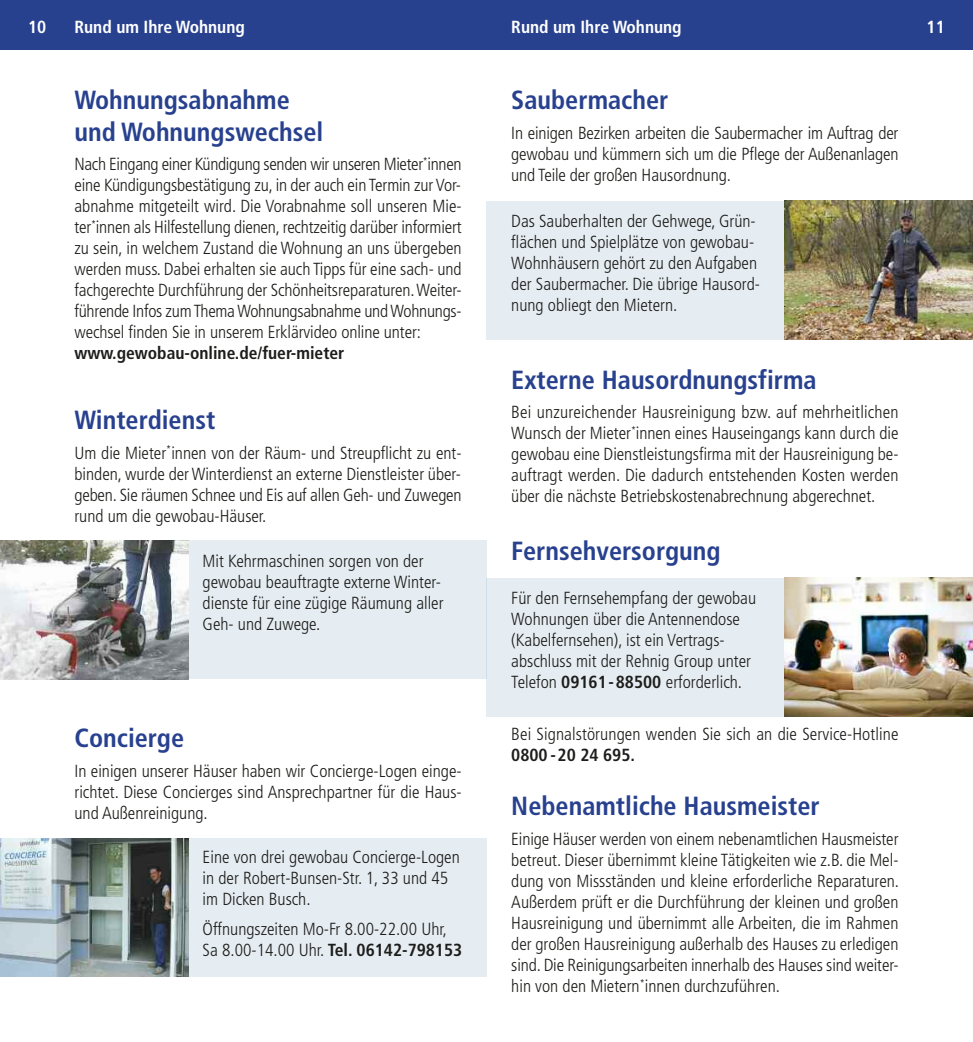
<style>
.page{position:relative;width:973px;height:1042px;background:#fff}
.page>*{position:absolute;margin:0;border:0;box-sizing:border-box;transform-origin:0 0}
.t1{font:700 condensed 26.25px/31.5px "Frutiger LT Std";color:#28418f}
.t2{font:300 condensed 17.5px/21px "Frutiger LT Std";color:#1d1d1b;text-align:justify}
.t3{font:700 condensed 17.5px "Frutiger LT Std";color:#1d1d1b}
.t4{font:700 condensed 17.5px "Frutiger LT Std";color:#fff}
.s1{font-weight:700}
</style>
<div class="page">
<div style="left:0;top:0;width:972px;height:50px;background:#28418f"></div>
<div style="left:0;top:540px;width:486px;height:139px;background:#e6edf2"></div>
<img style="left:0;top:540px;width:189px;height:139px">
<div style="left:0;top:838px;width:486px;height:139px;background:#e6edf2"></div>
<img style="left:0;top:838px;width:189px;height:139px">
<div style="left:486px;top:201px;width:486px;height:139px;background:#e6edf2"></div>
<img style="left:784px;top:201px;width:188px;height:139px">
<div style="left:486px;top:578px;width:486px;height:138px;background:#e6edf2"></div>
<img style="left:784px;top:578px;width:188px;height:138px">
<p class="t4" style="left:28px;top:20px;width:20px">10</p>
<p class="t4" style="left:74px;top:20px;width:172px">Rund um Ihre Wohnung</p>
<p class="t4" style="left:511px;top:20px;width:172px">Rund um Ihre Wohnung</p>
<p class="t4" style="left:926px;top:20px;width:20px">11</p>
<h1 class="t1" style="left:74px;top:86px;width:250px">Wohnungsabnahme und Wohnungswechsel</h1>
<p class="t2" style="left:74px;top:155px;width:388px">Nach Eingang einer Kündigung senden wir unseren Mieter<sup>*</sup>innen eine Kündigungsbestätigung zu, in der auch ein Termin zur Vor&shy;abnahme mitgeteilt wird. Die Vorabnahme soll unseren Mie&shy;ter<sup>*</sup>innen als Hilfestellung dienen, rechtzeitig darüber informiert zu sein, in welchem Zustand die Wohnung an uns übergeben werden muss. Dabei erhalten sie auch Tipps für eine sach- und fachgerechte Durchführung der Schönheitsreparaturen.Weiter&shy;führende Infos zumThemaWohnungsabnahme undWohnungs&shy;wechsel finden Sie in unserem Erklärvideo online unter:</p>
<p class="t3" style="left:74px;top:346px;width:271px">www.gewobau-online.de/fuer-mieter</p>
<h1 class="t1" style="left:74px;top:406px;width:142px">Winterdienst</h1>
<p class="t2" style="left:74px;top:443px;width:388px">Um die Mieter<sup>*</sup>innen von der Räum- und Streupflicht zu ent&shy;binden, wurde derWinterdienst an externe Dienstleister über&shy;geben. Sie räumen Schnee und Eis auf allen Geh- und Zuwegen rund um die gewobau-Häuser.</p>
<p class="t2" style="left:203px;top:551px;width:242px;text-align:left">Mit Kehrmaschinen sorgen von der gewobau beauftragte externe Winter&shy;dienste für eine zügige Räumung aller<br>Geh- und Zuwege.</p>
<h1 class="t1" style="left:74px;top:724px;width:111px">Concierge</h1>
<p class="t2" style="left:74px;top:761px;width:388px">In einigen unserer Häuser haben wir Concierge-Logen einge&shy;richtet. Diese Concierges sind Ansprechpartner für die Haus&shy;und Außenreinigung.</p>
<p class="t2" style="left:203px;top:848px;width:259px;text-align:left">Eine von drei gewobau Concierge-Logen in der Robert-Bunsen-Str. 1, 33 und 45 im Dicken Busch.</p>
<p class="t2" style="left:203px;top:919px;width:261px">Öffnungszeiten Mo-Fr 8.00-22.00 Uhr,<br>Sa 8.00-14.00 Uhr. <span class="s1">Tel. 06142-798153</span></p>
<h1 class="t1" style="left:511px;top:86px;width:159px">Saubermacher</h1>
<p class="t2" style="left:511px;top:124px;width:388px">In einigen Bezirken arbeiten die Saubermacher im Auftrag der gewobau und kümmern sich um die Pflege der Außenanlagen und Teile der großen Hausordnung.</p>
<p class="t2" style="left:511px;top:212px;width:250px;text-align:left">Das Sauberhalten der Gehwege, Grün&shy;flächen und Spielplätze von gewobau-Wohnhäusern gehört zu den Aufgaben der Saubermacher. Die übrige Hausord&shy;nung obliegt den Mietern.</p>
<h1 class="t1" style="left:511px;top:366px;width:307px">Externe Hausordnungsfirma</h1>
<p class="t2" style="left:511px;top:403px;width:388px">Bei unzureichender Hausreinigung bzw. auf mehrheitlichen Wunsch der Mieter<sup>*</sup>innen eines Hauseingangs kann durch die gewobau eine Dienstleistungsfirma mit der Hausreinigung be&shy;auftragt werden. Die dadurch entstehenden Kosten werden über die nächste Betriebskostenabrechnung abgerechnet.</p>
<h1 class="t1" style="left:511px;top:537px;width:211px">Fernsehversorgung</h1>
<p class="t2" style="left:511px;top:589px;width:246px;text-align:left">Für den Fernsehempfang der gewobau Wohnungen über die Antennendose (Kabelfernsehen), ist ein Vertrags&shy;abschluss mit der Rehnig Group unter Telefon <span class="s1">09161-88500</span> erforderlich.</p>
<p class="t2" style="left:511px;top:725px;width:388px">Bei Signalstörungen wenden Sie sich an die Service-Hotline</p>
<p class="t3" style="left:511px;top:748px;width:125px">0800-20 24 695.</p>
<h1 class="t1" style="left:511px;top:792px;width:310px">Nebenamtliche Hausmeister</h1>
<p class="t2" style="left:511px;top:830px;width:389px">Einige Häuser werden von einem nebenamtlichen Hausmeister betreut. Dieser übernimmt kleine Tätigkeiten wie z.B. die Mel&shy;dung von Missständen und kleine erforderliche Reparaturen.<br>Außerdem prüft er die Durchführung der kleinen und großen Hausreinigung und übernimmt alle Arbeiten, die im Rahmen der großen Hausreinigung außerhalb des Hauses zu erledigen sind. Die Reinigungsarbeiten innerhalb des Hauses sind weiter&shy;hin von den Mietern<sup>*</sup>innen durchzuführen.</p>
</div>
